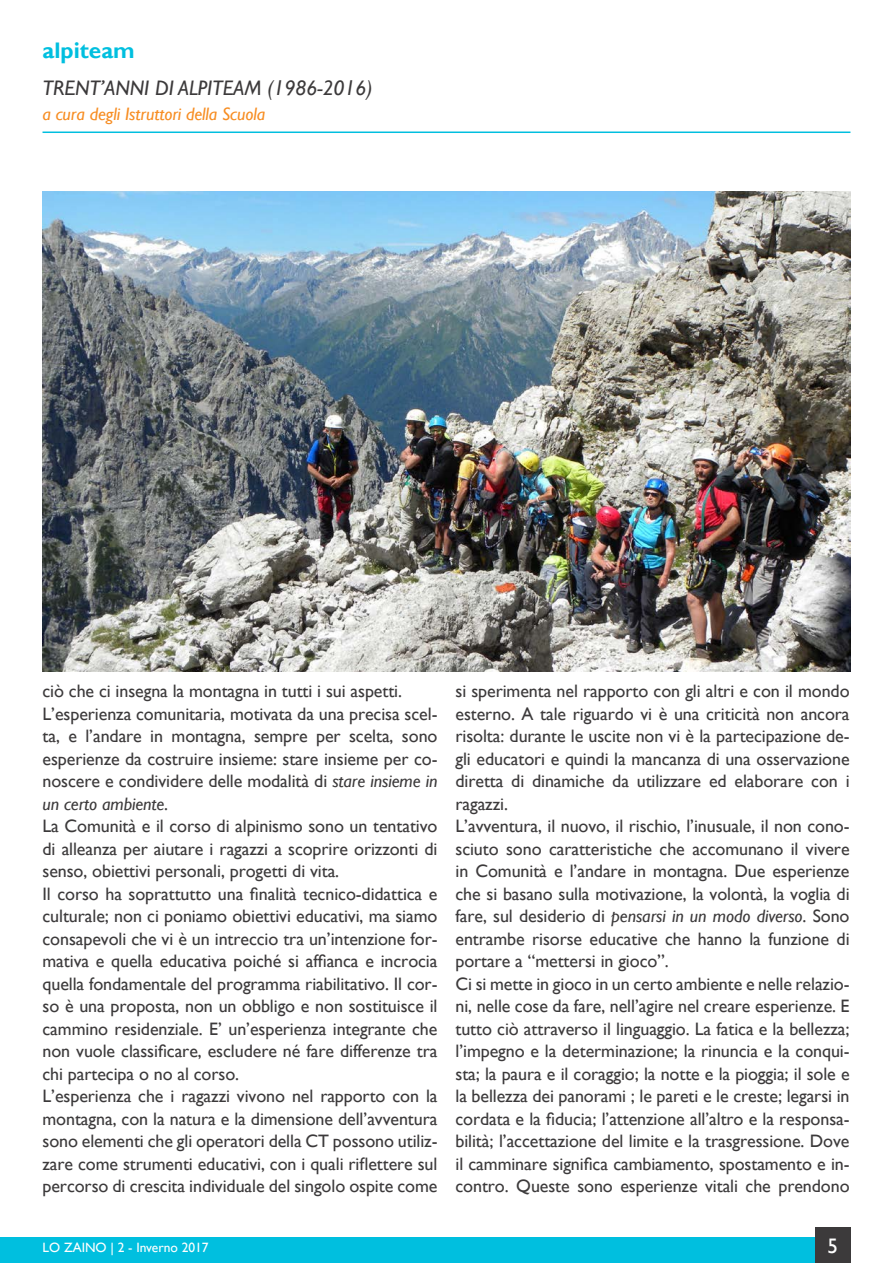
<style>
.page{position:relative;width:893px;height:1263px;background:#fff}
.page>*{position:absolute;margin:0;border:0;box-sizing:border-box;transform-origin:0 0}
.t1{font:700 22.5px "Gill Sans";color:#00bfdf}
.t2{font:italic 21px "Gill Sans";color:#3c3a3b}
.t3{font:21px "Gill Sans";color:#fff}
.t4{font:18px/22.5px "Gill Sans";letter-spacing:-.005em;color:#3c3a3b}
.t5{font:italic 18px "Gill Sans";letter-spacing:-.005em;color:#f78d22}
.t6{font:13.5px "Gill Sans";color:#fff}
.s1{font-style:italic}
</style>
<div class="page">
<div style="left:0;top:1238px;width:815px;height:25px;background:#00bfdf"></div>
<div style="left:815px;top:1228px;width:35px;height:35px;background:#3c3a3b"></div>
<img style="left:43px;top:191px;width:807px;height:481px">
<hr style="left:43px;top:131px;width:807px;height:2px;background:#00bfdf">
<p class="t1" style="left:43px;top:37px;width:94px">alpiteam</p>
<p class="t2" style="left:43px;top:76px;width:332px">TRENT’ANNI DI ALPITEAM (1986-2016)</p>
<p class="t5" style="left:43px;top:103px;width:224px">a cura degli Istruttori della Scuola</p>
<p class="t4" style="left:43px;top:680px;width:397px">ciò che ci insegna la montagna in tutti i sui aspetti.<br>L’esperienza comunitaria, motivata da una precisa scel&shy;ta, e l’andare in montagna, sempre per scelta, sono esperienze da costruire insieme: stare insieme per co&shy;noscere e condividere delle modalità di <span class="s1">stare insieme in un certo ambiente</span>.<br>La Comunità e il corso di alpinismo sono un tentativo di alleanza per aiutare i ragazzi a scoprire orizzonti di senso, obiettivi personali, progetti di vita.<br>Il corso ha soprattutto una finalità tecnico-didattica e culturale; non ci poniamo obiettivi educativi, ma siamo consapevoli che vi è un intreccio tra un’intenzione for&shy;mativa e quella educativa poiché si affianca e incrocia quella fondamentale del programma riabilitativo. Il cor&shy;so è una proposta, non un obbligo e non sostituisce il cammino residenziale. E’ un’esperienza integrante che non vuole classificare, escludere né fare differenze tra chi partecipa o no al corso.<br>L’esperienza che i ragazzi vivono nel rapporto con la montagna, con la natura e la dimensione dell’avventura sono elementi che gli operatori della CT possono utiliz&shy;zare come strumenti educativi, con i quali riflettere sul percorso di crescita individuale del singolo ospite come</p>
<p class="t4" style="left:455px;top:680px;width:396px">si sperimenta nel rapporto con gli altri e con il mondo esterno. A tale riguardo vi è una criticità non ancora risolta: durante le uscite non vi è la partecipazione de&shy;gli educatori e quindi la mancanza di una osservazione diretta di dinamiche da utilizzare ed elaborare con i ragazzi.<br>L’avventura, il nuovo, il rischio, l’inusuale, il non cono&shy;sciuto sono caratteristiche che accomunano il vivere in Comunità e l’andare in montagna. Due esperienze che si basano sulla motivazione, la volontà, la voglia di fare, sul desiderio di <span class="s1">pensarsi in un modo diverso</span>. Sono entrambe risorse educative che hanno la funzione di portare a “mettersi in gioco”.<br>Ci si mette in gioco in un certo ambiente e nelle relazio&shy;ni, nelle cose da fare, nell’agire nel creare esperienze. E tutto ciò attraverso il linguaggio. La fatica e la bellezza; l’impegno e la determinazione; la rinuncia e la conqui&shy;sta; la paura e il coraggio; la notte e la pioggia; il sole e la bellezza dei panorami ; le pareti e le creste; legarsi in cordata e la fiducia; l’attenzione all’altro e la responsa&shy;bilità; l’accettazione del limite e la trasgressione. Dove il camminare significa cambiamento, spostamento e in&shy;contro. Queste sono esperienze vitali che prendono</p>
<p class="t6" style="left:43px;top:1239px;width:168px">LO ZAINO | 2 - Inverno 2017</p>
<p class="t3" style="left:827px;top:1233px;width:12px">5</p>
</div>
